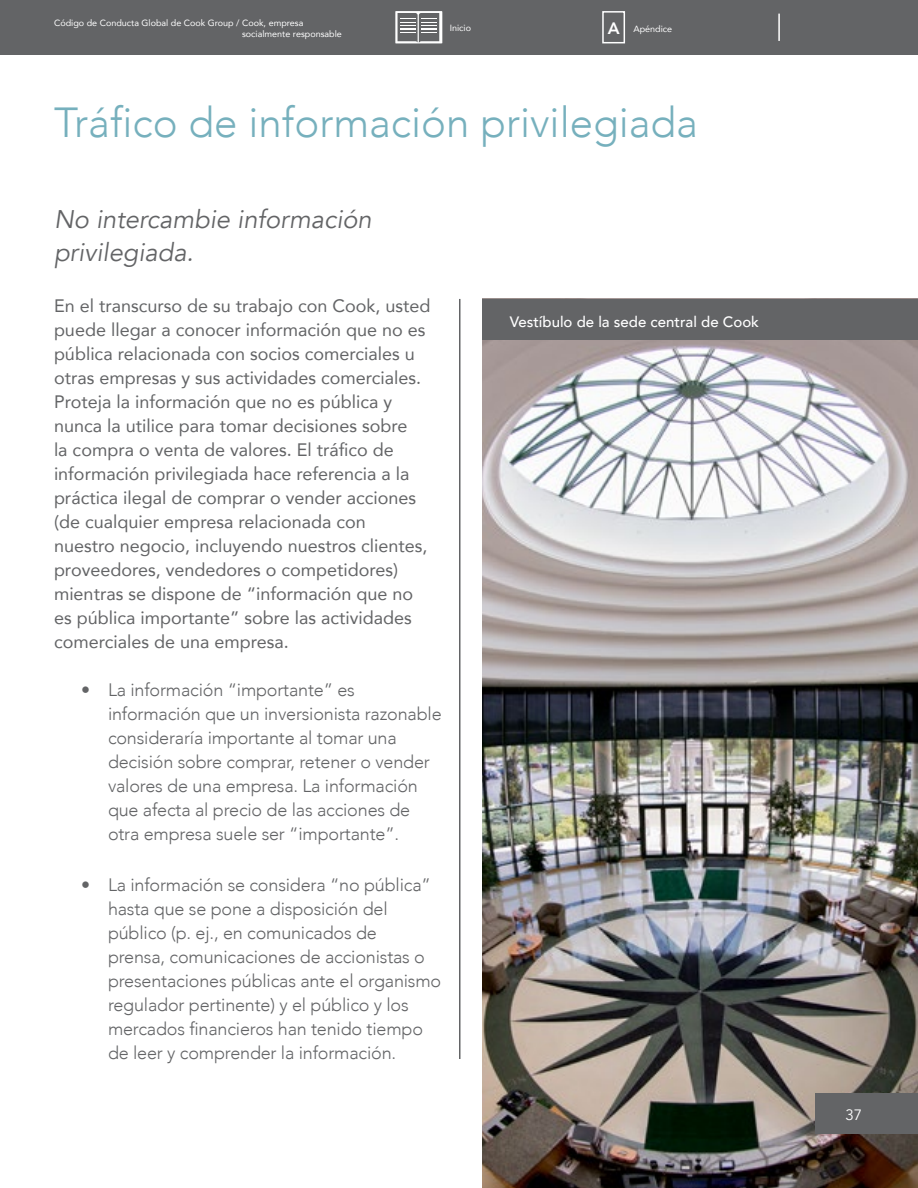
<style>
.page{position:relative;width:918px;height:1188px;background:#fff}
.page>*{position:absolute;margin:0;border:0;box-sizing:border-box;transform-origin:0 0}
.t1{font:300 42px "Avenir";color:#76b0bd}
.t2{font:italic 25.5px/33px "Avenir";color:#636466}
.t3{font:18px/24px "Avenir";color:#636466}
.t4{font:300 18px/24px "Avenir";letter-spacing:-.01em;color:#636466}
.t5{font:500 15px "Avenir";color:#fff}
.t6{font:15px "Avenir";color:#fff}
.t7{font:9px/10.8px "Avenir";color:#fff}
.s1{font-weight:800;font-size:16.5px}
</style>
<div class="page">
<hr style="left:459px;top:299px;width:1px;height:760px;background:#636466">
<img style="left:483px;top:339px;width:435px;height:849px">
<div style="left:483px;top:299px;width:435px;height:40px;background:#636466"></div>
<div style="left:0;top:0;width:918px;height:55px;background:#636466"></div>
<div style="left:815px;top:1094px;width:103px;height:40px;background:#636466"></div>
<hr style="left:778px;top:14px;width:2px;height:27px;background:#fff">
<svg style="left:395px;top:11px;width:47px;height:32px"></svg>
<div style="left:602px;top:11px;width:23px;height:32px;background:#636466;border:2px solid #fff"></div>
<p class="t7" style="left:242px;top:18px;width:101px;text-indent:-188px">Código de Conducta Global de Cook Group / Cook, empresa socialmente responsable</p>
<p class="t7" style="left:450px;top:23px;width:23px">Inicio</p>
<p class="t7" style="left:608px;top:23px;width:66px"><span class="s1">A</span> Apéndice</p>
<h1 class="t1" style="left:54px;top:97px;width:646px">Tráfico de información privilegiada</h1>
<h2 class="t2" style="left:54px;top:203px;width:319px">No intercambie información privilegiada.</h2>
<p class="t3" style="left:54px;top:293px;width:378px">En el transcurso de su trabajo con Cook, usted puede llegar a conocer información que no es pública relacionada con socios comerciales u otras empresas y sus actividades comerciales.<br>Proteja la información que no es pública y nunca la utilice para tomar decisiones sobre<br>la compra o venta de valores. El tráfico de información privilegiada hace referencia a la práctica ilegal de comprar o vender acciones (de cualquier empresa relacionada con nuestro negocio, incluyendo nuestros clientes, proveedores, vendedores o competidores) mientras se dispone de “información que no es pública importante” sobre las actividades comerciales de una empresa.</p>
<p class="t4" style="left:108px;top:678px;width:335px;text-indent:-27px">• La información “importante” es información que un inversionista razonable consideraría importante al tomar una decisión sobre comprar, retener o vender valores de una empresa. La información que afecta al precio de las acciones de otra empresa suele ser “importante”.</p>
<p class="t4" style="left:108px;top:873px;width:335px;text-indent:-27px">• La información se considera “no pública” hasta que se pone a disposición del público (p. ej., en comunicados de<br>prensa, comunicaciones de accionistas o presentaciones públicas ante el organismo regulador pertinente) y el público y los mercados financieros han tenido tiempo de leer y comprender la información.</p>
<p class="t5" style="left:510px;top:309px;width:251px">Vestíbulo de la sede central de Cook</p>
<p class="t6" style="left:845px;top:1105px;width:18px">37</p>
</div>
